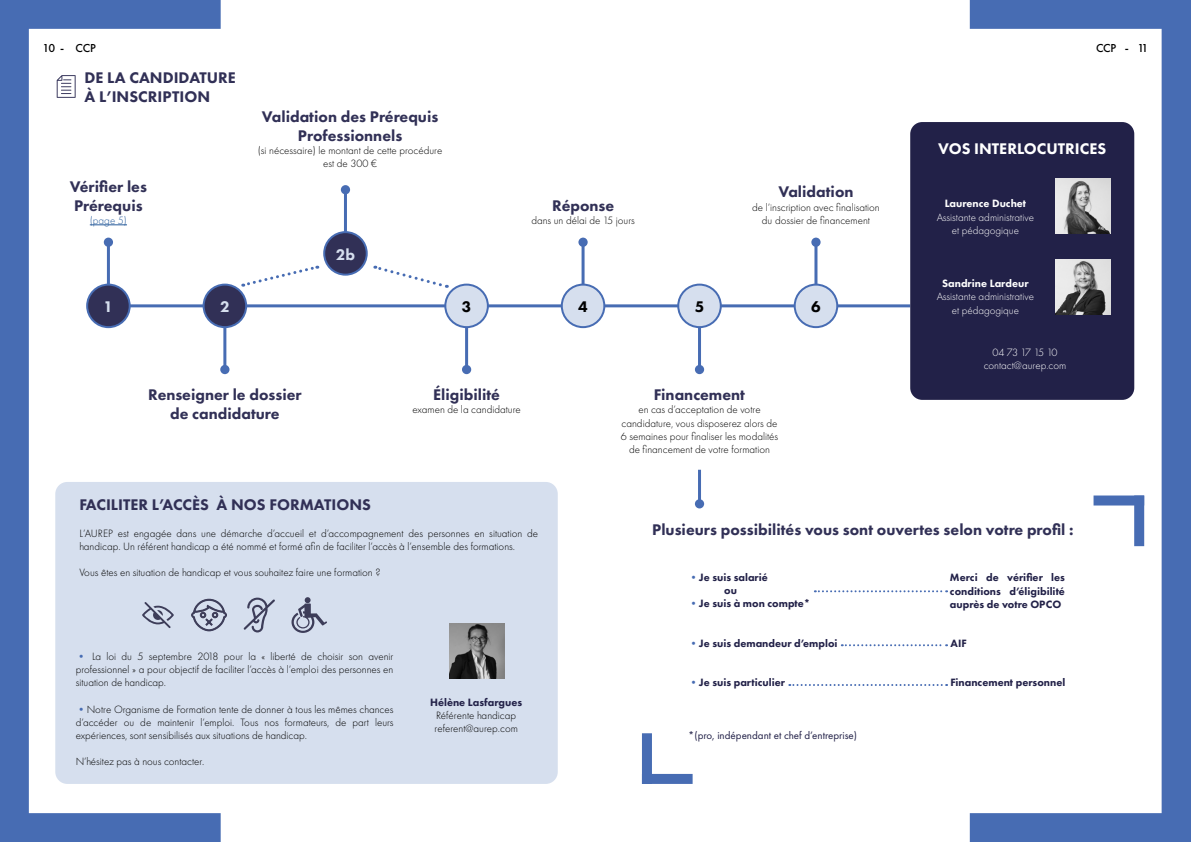
<style>
.page{position:relative;width:1191px;height:842px;background:#fff}
.page>*{position:absolute;margin:0;border:0;box-sizing:border-box;transform-origin:0 0}
.t1{font:800 16px/19px "Futura PT";color:#313056}
.t2{font:800 16px "Futura PT";color:#fff}
.t3{font:800 16px "Futura PT";color:#000}
.t4{font:800 16px "Futura PT";color:#d6dfee}
.t5{font:500 12px "Futura PT";letter-spacing:-.02em;color:#000}
.t6{font:300 11px/13.2px "Futura PT";color:#000;text-align:center}
.t7{font:800 11px/13.2px "Futura PT";color:#222148;text-align:center}
.t8{font:300 11px/13.2px "Futura PT";color:#fff;text-align:center}
.t9{font:11px "Futura PT";color:#222148}
.t10{font:800 11px "Futura PT";color:#fff}
.t11{font:300 11px "Futura PT";color:#275b9b}
.s1{color:#476cb3}
</style>
<div class="page">
<svg style="left:0;top:0;width:221px;height:842px"></svg>
<svg style="left:969px;top:0;width:222px;height:842px"></svg>
<svg style="left:815px;top:590px;width:132px;height:2px"></svg>
<svg style="left:841px;top:644px;width:106px;height:2px"></svg>
<svg style="left:789px;top:684px;width:158px;height:2px"></svg>
<div style="left:55px;top:482px;width:503px;height:302px;background:#d6dfee;border-radius:12px"></div>
<svg style="left:142px;top:602px;width:32px;height:26px"></svg>
<svg style="left:244px;top:598px;width:31px;height:34px"></svg>
<svg style="left:291px;top:597px;width:36px;height:36px"></svg>
<svg style="left:191px;top:599px;width:36px;height:32px"></svg>
<div style="left:1093px;top:495px;width:51px;height:10px;background:#476cb3"></div>
<div style="left:1134px;top:495px;width:10px;height:51px;background:#476cb3"></div>
<div style="left:642px;top:774px;width:50px;height:10px;background:#476cb3"></div>
<div style="left:642px;top:733px;width:10px;height:51px;background:#476cb3"></div>
<img style="left:449px;top:623px;width:55px;height:56px">
<hr style="left:100px;top:304px;width:810px;height:3px;background:#476cb3">
<div style="left:910px;top:122px;width:224px;height:278px;background:#222148;border-radius:12px"></div>
<hr style="left:90px;top:225px;width:37px;height:1px;background:#275b9b">
<div style="left:445px;top:285px;width:43px;height:42px;background:#d6dfee;border-radius:50%"></div>
<div style="left:444px;top:284px;width:45px;height:44px;border:2px solid #476cb3;border-radius:50%"></div>
<div style="left:794px;top:285px;width:43px;height:42px;background:#d6dfee;border-radius:50%"></div>
<div style="left:793px;top:284px;width:45px;height:44px;border:2px solid #476cb3;border-radius:50%"></div>
<div style="left:562px;top:285px;width:42px;height:42px;background:#d6dfee;border-radius:50%"></div>
<div style="left:561px;top:284px;width:44px;height:44px;border:2px solid #476cb3;border-radius:50%"></div>
<div style="left:678px;top:285px;width:43px;height:42px;background:#d6dfee;border-radius:50%"></div>
<div style="left:677px;top:284px;width:45px;height:44px;border:2px solid #476cb3;border-radius:50%"></div>
<hr style="left:581px;top:246px;width:3px;height:38px;background:#476cb3">
<div style="left:578px;top:238px;width:9px;height:9px;background:#476cb3;border-radius:50%"></div>
<hr style="left:814px;top:246px;width:3px;height:38px;background:#476cb3">
<div style="left:811px;top:238px;width:9px;height:9px;background:#476cb3;border-radius:50%"></div>
<hr style="left:698px;top:327px;width:3px;height:39px;background:#476cb3">
<div style="left:695px;top:365px;width:9px;height:9px;background:#476cb3;border-radius:50%"></div>
<hr style="left:465px;top:327px;width:3px;height:39px;background:#476cb3">
<div style="left:462px;top:365px;width:9px;height:9px;background:#476cb3;border-radius:50%"></div>
<div style="left:324px;top:232px;width:43px;height:43px;background:#313056;border-radius:50%"></div>
<div style="left:323px;top:231px;width:45px;height:45px;border:2px solid #476cb3;border-radius:50%"></div>
<div style="left:87px;top:285px;width:43px;height:42px;background:#313056;border-radius:50%"></div>
<div style="left:86px;top:284px;width:45px;height:44px;border:2px solid #476cb3;border-radius:50%"></div>
<div style="left:204px;top:285px;width:42px;height:42px;background:#313056;border-radius:50%"></div>
<div style="left:203px;top:284px;width:44px;height:44px;border:2px solid #476cb3;border-radius:50%"></div>
<hr style="left:107px;top:246px;width:3px;height:38px;background:#476cb3">
<div style="left:104px;top:238px;width:9px;height:9px;background:#476cb3;border-radius:50%"></div>
<hr style="left:344px;top:193px;width:3px;height:39px;background:#476cb3">
<div style="left:341px;top:185px;width:9px;height:9px;background:#476cb3;border-radius:50%"></div>
<hr style="left:223px;top:327px;width:3px;height:39px;background:#476cb3">
<div style="left:220px;top:365px;width:9px;height:9px;background:#476cb3;border-radius:50%"></div>
<svg style="left:243px;top:265px;width:75px;height:22px"></svg>
<svg style="left:374px;top:265px;width:73px;height:23px"></svg>
<img style="left:1055px;top:178px;width:55px;height:56px">
<img style="left:1055px;top:259px;width:55px;height:56px">
<svg style="left:57px;top:75px;width:19px;height:23px"></svg>
<hr style="left:698px;top:470px;width:3px;height:30px;background:#476cb3">
<div style="left:695px;top:499px;width:9px;height:9px;background:#476cb3;border-radius:50%"></div>
<p class="t5" style="left:43px;top:40px;width:55px">10 - CCP</p>
<p class="t5" style="left:1096px;top:40px;width:54px">CCP - 11</p>
<h1 class="t1" style="left:84px;top:68px;width:153px">DE LA CANDIDATURE<br>À L’INSCRIPTION</h1>
<h1 class="t1" style="left:70px;top:176px;width:79px">Vérifier les<br>Prérequis</h1>
<p class="t11" style="left:90px;top:214px;width:39px">(page 5)</p>
<h1 class="t4" style="left:104px;top:297px;width:11px">1</h1>
<h1 class="t4" style="left:220px;top:297px;width:11px">2</h1>
<h1 class="t1" style="left:262px;top:107px;width:178px;text-align:center">Validation des Prérequis<br>Professionnels</h1>
<p class="t6" style="left:258px;top:144px;width:186px">(si nécessaire) le montant de cette procédure est de 300 €</p>
<h1 class="t4" style="left:336px;top:244px;width:21px">2b</h1>
<h1 class="t1" style="left:552px;top:195px;width:64px">Réponse</h1>
<p class="t6" style="left:531px;top:214px;width:105px">dans un délai de 15 jours</p>
<h1 class="t2" style="left:938px;top:139px;width:170px">VOS INTERLOCUTRICES</h1>
<h1 class="t1" style="left:778px;top:182px;width:77px">Validation</h1>
<p class="t6" style="left:752px;top:200px;width:129px">de l’inscription avec finalisation du dossier de financement</p>
<p class="t10" style="left:944px;top:197px;width:83px">Laurence Duchet</p>
<p class="t8" style="left:936px;top:210px;width:99px">Assistante administrative et pédagogique</p>
<h1 class="t3" style="left:462px;top:297px;width:11px">3</h1>
<h1 class="t3" style="left:578px;top:297px;width:11px">4</h1>
<h1 class="t3" style="left:694px;top:297px;width:11px">5</h1>
<h1 class="t3" style="left:811px;top:297px;width:11px">6</h1>
<p class="t10" style="left:942px;top:277px;width:88px">Sandrine Lardeur</p>
<p class="t8" style="left:936px;top:290px;width:99px">Assistante administrative et pédagogique</p>
<p class="t8" style="left:983px;top:346px;width:84px">04 73 17 15 10 contact@aurep.com</p>
<h1 class="t1" style="left:148px;top:385px;width:155px;text-align:center">Renseigner le dossier de candidature</h1>
<h1 class="t1" style="left:433px;top:385px;width:68px">Éligibilité</h1>
<p class="t6" style="left:412px;top:403px;width:110px">examen de la candidature</p>
<h1 class="t1" style="left:79px;top:495px;width:293px">FACILITER L’ACCÈS À NOS FORMATIONS</h1>
<p class="t6" style="left:79px;top:526px;width:460px;text-align:left">L’AUREP est engagée dans une démarche d’accueil et d’accompagnement des personnes en situation de handicap. Un référent handicap a été nommé et formé afin de faciliter l’accès à l’ensemble des formations.</p>
<p class="t6" style="left:79px;top:566px;width:303px">Vous êtes en situation de handicap et vous souhaitez faire une formation ?</p>
<p class="t6" style="left:76px;top:649px;width:319px;text-align:justify"><span class="s1">•</span> La loi du 5 septembre 2018 pour la « liberté de choisir son avenir professionnel » a pour objectif de faciliter l’accès à l’emploi des personnes en situation de handicap.</p>
<p class="t6" style="left:76px;top:702px;width:319px;text-align:justify"><span class="s1">•</span>Notre Organisme de Formation tente de donner à tous les mêmes chances d’accéder ou de maintenir l’emploi. Tous nos formateurs, de part leurs expériences, sont sensibilisés aux situations de handicap.</p>
<p class="t6" style="left:76px;top:755px;width:130px">N’hésitez pas à nous contacter.</p>
<p class="t7" style="left:430px;top:695px;width:93px">Hélène Lasfargues</p>
<p class="t6" style="left:434px;top:709px;width:85px;text-align:left">Référente handicap referent@aurep.com</p>
<h1 class="t1" style="left:654px;top:385px;width:93px">Financement</h1>
<p class="t6" style="left:621px;top:403px;width:159px">en cas d’acceptation de votre candidature, vous disposerez alors de 6 semaines pour finaliser les modalités de financement de votre formation</p>
<h1 class="t1" style="left:652px;top:520px;width:423px">Plusieurs possibilités vous sont ouvertes selon votre profil :</h1>
<p class="t7" style="left:688px;top:570px;width:81px"><span class="s1">•</span>Je suis salarié ou</p>
<p class="t7" style="left:688px;top:597px;width:124px"><span class="s1">•</span>Je suis à mon compte*</p>
<p class="t7" style="left:688px;top:636px;width:151px"><span class="s1">•</span>Je suis demandeur d’emploi</p>
<p class="t7" style="left:950px;top:636px;width:18px">AIF</p>
<p class="t7" style="left:688px;top:676px;width:98px"><span class="s1">•</span>Je suis particulier</p>
<p class="t7" style="left:950px;top:676px;width:116px">Financement personnel</p>
<p class="t7" style="left:950px;top:571px;width:117px;text-align:justify">Merci de vérifier les conditions d’éligibilité auprès de votre OPCO</p>
<p class="t9" style="left:688px;top:729px;width:170px">*(pro, indépendant et chef d’entreprise)</p>
</div>
